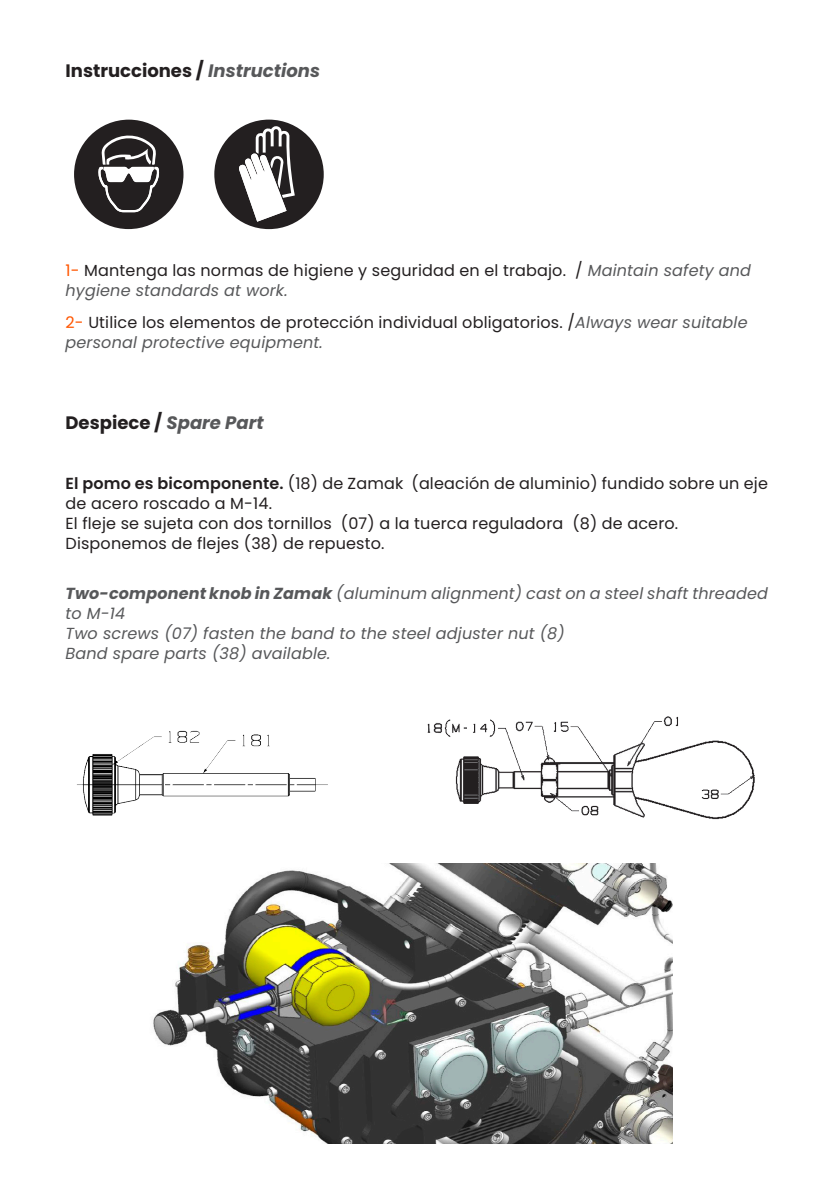
<style>
.page{position:relative;width:840px;height:1191px;background:#fff}
.page>*{position:absolute;margin:0;border:0;box-sizing:border-box;transform-origin:0 0}
.t1{font:700 18px "Poppins";color:#231f20}
.t2{font:16px/20px "Poppins";letter-spacing:.01em;color:#231f20}
.t3{font:italic 16px/20px "Poppins";letter-spacing:.01em;color:#57585a}
.s1{font-style:italic;color:#57585a}
.s2{color:#ff5601}
.s3{font-weight:600}
.s4{font-weight:700}
</style>
<div class="page">
<svg style="left:74px;top:119px;width:109px;height:110px"></svg>
<svg style="left:214px;top:119px;width:109px;height:110px"></svg>
<img style="left:427px;top:716px;width:328px;height:104px">
<img style="left:77px;top:730px;width:251px;height:86px">
<img style="left:153px;top:863px;width:518px;height:280px">
<p class="t1" style="left:65px;top:60px;width:256px">Instrucciones / <span class="s1">Instructions</span></p>
<p class="t2" style="left:65px;top:261px;width:686px"><span class="s2">1-</span> Mantenga las normas de higiene y seguridad en el trabajo. / <span class="s1">Maintain safety and hygiene standards at work.</span></p>
<p class="t2" style="left:65px;top:312px;width:683px"><span class="s2">2-</span> Utilice los elementos de protección individual obligatorios. /<span class="s1">Always wear suitable personal protective equipment.</span></p>
<p class="t1" style="left:65px;top:412px;width:199px">Despiece / <span class="s1">Spare Part</span></p>
<p class="t2" style="left:65px;top:473px;width:703px"><span class="s3">El pomo es bicomponente.</span> (18) de Zamak (aleación de aluminio) fundido sobre un eje de acero roscado a M-14.</p>
<p class="t2" style="left:65px;top:513px;width:614px">El fleje se sujeta con dos tornillos (07) a la tuerca reguladora (8) de acero.</p>
<p class="t2" style="left:65px;top:533px;width:320px">Disponemos de flejes (38) de repuesto.</p>
<p class="t3" style="left:65px;top:583px;width:703px"><span class="s4">Two-component knob in Zamak</span> (aluminum alignment) cast on a steel shaft threaded to M-14</p>
<p class="t3" style="left:65px;top:623px;width:500px">Two screws (07) fasten the band to the steel adjuster nut (8)</p>
<p class="t3" style="left:65px;top:643px;width:266px">Band spare parts (38) available.</p>
</div>
